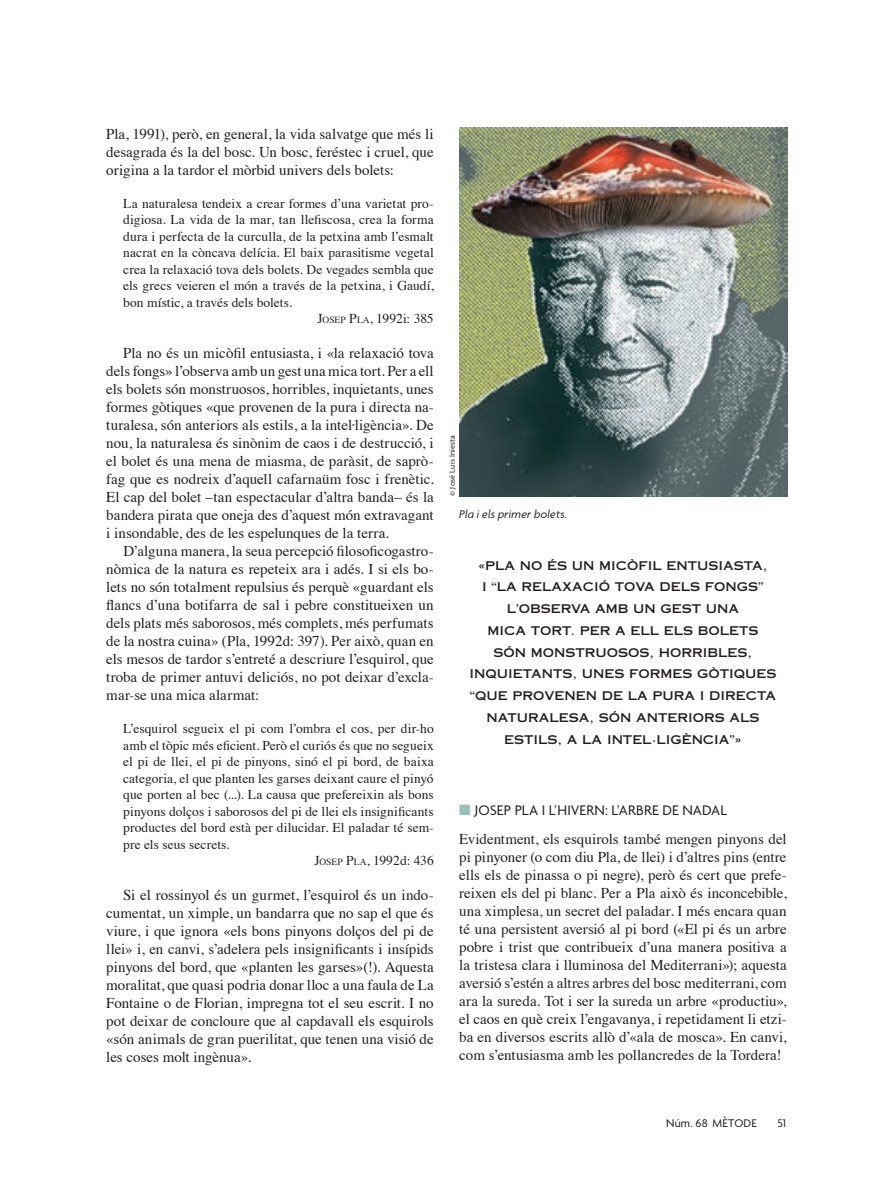
<style>
.page{position:relative;width:893px;height:1191px;background:#fff}
.page>*{position:absolute;margin:0;border:0;box-sizing:border-box;transform-origin:0 0}
.t1{font:15px/18px "Times";color:#231f20;text-align:justify}
.t2{font:15px "Agenda";letter-spacing:.01em;color:#231f20}
.t3{font:13.5px "Times";color:#231f20}
.t4{font:12px/21.8px "Copperplate Thirty One AB";color:#231f20;text-align:center}
.t5{font:italic 12px "Agenda";letter-spacing:.015em;color:#231f20}
.t6{font:12px "Agenda";letter-spacing:.025em;color:#231f20}
.t7{font:8.25px "Agenda";letter-spacing:.02em;color:#231f20}
.s1{font-size:9.45px}
.s2{color:#9ac1b9}
</style>
<div class="page">
<img style="left:459px;top:128px;width:329px;height:368px">
<p class="t1" style="left:106px;top:126px;width:329px">Pla, 1991), però, en general, la vida salvatge que més li desagrada és la del bosc. Un bosc, feréstec i cruel, que origina a la tardor el mòrbid univers dels bolets:</p>
<p class="t3" style="left:123px;top:198px;width:312px">La naturalesa tendeix a crear formes d’una varietat pro-</p>
<p class="t3" style="left:123px;top:214px;width:312px">digiosa. La vida de la mar, tan llefiscosa, crea la forma</p>
<p class="t3" style="left:123px;top:231px;width:312px">dura i perfecta de la curculla, de la petxina amb l’esmalt</p>
<p class="t3" style="left:123px;top:247px;width:312px">nacrat en la còncava delícia. El baix parasitisme vegetal</p>
<p class="t3" style="left:123px;top:264px;width:312px">crea la relaxació tova dels bolets. De vegades sembla que</p>
<p class="t3" style="left:123px;top:280px;width:312px">els grecs veieren el món a través de la petxina, i Gaudí,</p>
<p class="t3" style="left:123px;top:297px;width:170px">bon místic, a través dels bolets.</p>
<p class="t3" style="left:317px;top:313px;width:118px">J<span class="s1">OSEP</span> P<span class="s1">LA</span>, 1992i: 385</p>
<p class="t1" style="left:106px;top:345px;width:329px;text-indent:17px">Pla no és un micòfil entusiasta, i «la relaxació tova dels fongs» l’observa amb un gest una mica tort. Per a ell els bolets són monstruosos, horribles, inquietants, unes formes gòtiques «que provenen de la pura i directa na&shy;turalesa, són anteriors als estils, a la intel·ligència». De nou, la naturalesa és sinònim de caos i de destrucció, i el bolet és una mena de miasma, de paràsit, de saprò&shy;fag que es nodreix d’aquell cafarnaüm fosc i frenètic.<br>El cap del bolet –tan espectacular d’altra banda– és la bandera pirata que oneja des d’aquest món extravagant i insondable, des de les espelunques de la terra.</p>
<p class="t1" style="left:106px;top:543px;width:329px;text-indent:17px">D’alguna manera, la seua percepció filosoficogastro&shy;nòmica de la natura es repeteix ara i adés. I si els bo&shy;lets no són totalment repulsius és perquè «guardant els flancs d’una botifarra de sal i pebre constitueixen un dels plats més saborosos, més complets, més perfumats de la nostra cuina» (Pla, 1992d: 397). Per això, quan en els mesos de tardor s’entreté a descriure l’esquirol, que troba de primer antuvi deliciós, no pot deixar d’excla&shy;mar-se una mica alarmat:</p>
<p class="t3" style="left:123px;top:723px;width:312px">L’esquirol segueix el pi com l’ombra el cos, per dir-ho</p>
<p class="t3" style="left:123px;top:739px;width:312px">amb el tòpic més eficient. Però el curiós és que no segueix</p>
<p class="t3" style="left:123px;top:756px;width:312px">el pi de llei, el pi de pinyons, sinó el pi bord, de baixa</p>
<p class="t3" style="left:123px;top:772px;width:312px">categoria, el que planten les garses deixant caure el pinyó</p>
<p class="t3" style="left:123px;top:789px;width:312px">que porten al bec (...). La causa que prefereixin als bons</p>
<p class="t3" style="left:123px;top:805px;width:312px">pinyons dolços i saborosos del pi de llei els insignificants</p>
<p class="t3" style="left:123px;top:822px;width:312px">productes del bord està per dilucidar. El paladar té sem-</p>
<p class="t3" style="left:123px;top:838px;width:108px">pre els seus secrets.</p>
<p class="t3" style="left:314px;top:855px;width:121px">J<span class="s1">OSEP</span> P<span class="s1">LA</span>, 1992d: 436</p>
<p class="t1" style="left:106px;top:887px;width:329px;text-indent:17px">Si el rossinyol és un gurmet, l’esquirol és un indo&shy;cumentat, un ximple, un bandarra que no sap el que és viure, i que ignora «els bons pinyons dolços del pi de llei» i, en canvi, s’adelera pels insignificants i insípids pinyons del bord, que «planten les garses»(!). Aquesta moralitat, que quasi podria donar lloc a una faula de La Fontaine o de Florian, impregna tot el seu escrit. I no pot deixar de concloure que al capdavall els esquirols «són animals de gran puerilitat, que tenen una visió de les coses molt ingènua».</p>
<p class="t7" style="left:449px;top:495px;width:62px;rotate:-90deg">© José Luis Iniesta</p>
<p class="t5" style="left:459px;top:509px;width:110px">Pla i els primer bolets.</p>
<p class="t4" style="left:470px;top:554px;width:308px">«PLA NO ÉS UN MICÒFIL ENTUSIASTA,<br>I “LA RELAXACIÓ TOVA DELS FONGS”<br>L’OBSERVA AMB UN GEST UNA<br>MICA TORT. PER A ELL ELS BOLETS<br>SÓN MONSTRUOSOS, HORRIBLES,<br>INQUIETANTS, UNES FORMES GÒTIQUES “QUE PROVENEN DE LA PURA I DIRECTA<br>NATURALESA, SÓN ANTERIORS ALS<br>ESTILS, A LA INTEL·LIGÈNCIA”»</p>
<p class="t2" style="left:459px;top:804px;width:269px"><span class="s2">■</span> JOSEP PLA I L’HIVERN: L’ARBRE DE NADAL</p>
<p class="t1" style="left:459px;top:831px;width:329px">Evidentment, els esquirols també mengen pinyons del pi pinyoner (o com diu Pla, de llei) i d’altres pins (entre ells els de pinassa o pi negre), però és cert que prefe&shy;reixen els del pi blanc. Per a Pla això és inconcebible, una ximplesa, un secret del paladar. I més encara quan té una persistent aversió al pi bord («El pi és un arbre pobre i trist que contribueix d’una manera positiva a la tristesa clara i lluminosa del Mediterrani»); aquesta aversió s’estén a altres arbres del bosc mediterrani, com ara la sureda. Tot i ser la sureda un arbre «productiu», el caos en què creix l’engavanya, i repetidament li etzi&shy;ba en diversos escrits allò d’«ala de mosca». En canvi, com s’entusiasma amb les pollancredes de la Tordera!</p>
<p class="t6" style="left:666px;top:1118px;width:92px">Núm. 68 MÈTODE</p>
<p class="t6" style="left:777px;top:1118px;width:10px">51</p>
</div>
